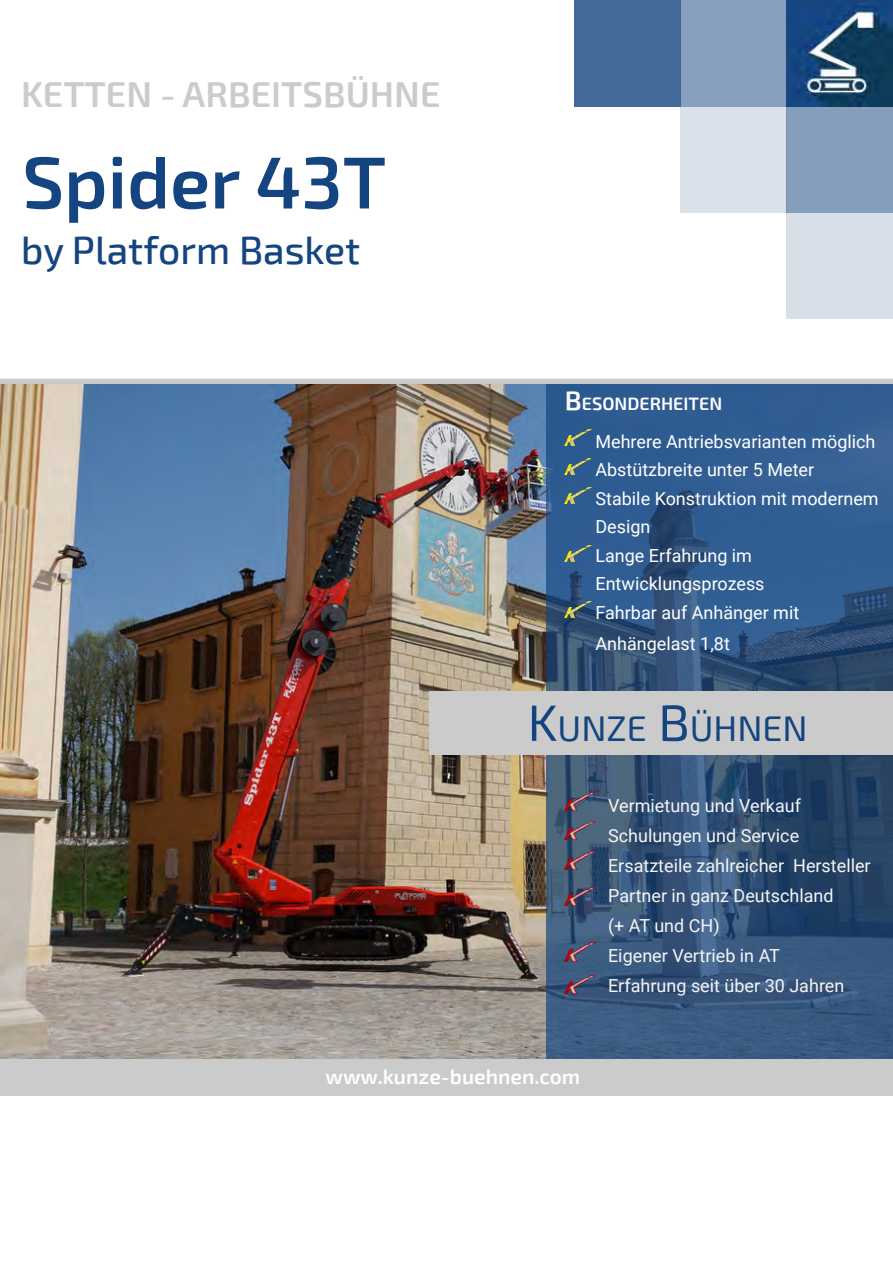
<style>
.page{position:relative;width:893px;height:1263px;background:#fff}
.page>*{position:absolute;margin:0;border:0;box-sizing:border-box;transform-origin:0 0}
.t1{font:600 73.5px "Exo 2";color:#144580}
.t2{font:500 39px "Exo 2";color:#144580}
.t3{font:600 36px "Exo 2";color:#cbcbcb}
.t4{font:35.7px "Exo 2";color:#144580}
.t5{font:600 21px "Exo 2";color:#fff}
.t6{font:18px/28.5px "Roboto";color:#fff}
.t7{font:18px "Roboto";color:#f5f5f5}
.t8{font:600 18px "Exo 2";color:#fff}
.s1{font-size:27px}
.s2{font-size:51px}
</style>
<div class="page">
<div style="left:0;top:1058px;width:893px;height:37px;background:#cbcbcb"></div>
<div style="left:0;top:379px;width:893px;height:6px;background:#cbcbcb"></div>
<div style="left:680px;top:0;width:107px;height:213px;background:#dae1eb"></div>
<div style="left:787px;top:0;width:106px;height:319px;background:#d7dfe9"></div>
<div style="left:787px;top:106px;width:106px;height:107px;background:#859ebc"></div>
<svg style="left:574px;top:0;width:213px;height:106px;background:#6383ab"></svg>
<img style="left:787px;top:0;width:106px;height:106px">
<img style="left:0;top:385px;width:546px;height:673px">
<svg style="left:546px;top:385px;width:347px;height:306px;background:#2f5888"></svg>
<svg style="left:546px;top:755px;width:347px;height:303px;background:#335276"></svg>
<div style="left:429px;top:691px;width:464px;height:64px;background:#cbcbcb"></div>
<img style="left:565px;top:792px;width:30px;height:19px">
<img style="left:565px;top:821px;width:30px;height:19px">
<img style="left:565px;top:851px;width:30px;height:18px">
<img style="left:565px;top:887px;width:30px;height:19px">
<img style="left:565px;top:943px;width:30px;height:18px">
<img style="left:565px;top:975px;width:30px;height:18px">
<img style="left:565px;top:430px;width:26px;height:15px">
<img style="left:565px;top:601px;width:26px;height:16px">
<img style="left:565px;top:545px;width:26px;height:16px">
<img style="left:565px;top:488px;width:26px;height:16px">
<img style="left:565px;top:459px;width:25px;height:16px">
<p class="t3" style="left:21px;top:73px;width:421px">KETTEN - ARBEITSBÜHNE</p>
<p class="t1" style="left:22px;top:139px;width:365px">Spider 43T</p>
<p class="t2" style="left:21px;top:227px;width:341px">by Platform Basket</p>
<p class="t8" style="left:565px;top:393px;width:159px"><span class="s1">B</span>ESONDERHEITEN</p>
<p class="t6" style="left:595px;top:426px;width:282px">Mehrere Antriebsvarianten möglich</p>
<p class="t6" style="left:595px;top:455px;width:220px">Abstützbreite unter 5 Meter</p>
<p class="t6" style="left:595px;top:483px;width:285px">Stabile Konstruktion mit modernem<br>Design</p>
<p class="t6" style="left:595px;top:540px;width:158px">Lange Erfahrung im</p>
<p class="t6" style="left:595px;top:569px;width:171px">Entwicklungsprozess</p>
<p class="t6" style="left:595px;top:597px;width:205px">Fahrbar auf Anhänger mit</p>
<p class="t6" style="left:595px;top:629px;width:136px">Anhängelast 1,8t</p>
<p class="t4" style="left:527px;top:707px;width:282px"><span class="s2">K</span>UNZE <span class="s2">B</span>ÜHNEN</p>
<p class="t7" style="left:608px;top:793px;width:194px">Vermietung und Verkauf</p>
<p class="t7" style="left:608px;top:823px;width:193px">Schulungen und Service</p>
<p class="t7" style="left:608px;top:853px;width:264px">Ersatzteile zahlreicher Hersteller</p>
<p class="t7" style="left:608px;top:883px;width:227px">Partner in ganz Deutschland</p>
<p class="t7" style="left:608px;top:913px;width:113px">(+ AT und CH)</p>
<p class="t7" style="left:608px;top:943px;width:173px">Eigener Vertrieb in AT</p>
<p class="t7" style="left:608px;top:973px;width:238px">Erfahrung seit über 30 Jahren</p>
<p class="t5" style="left:326px;top:1064px;width:256px">www.kunze-buehnen.com</p>
</div>
